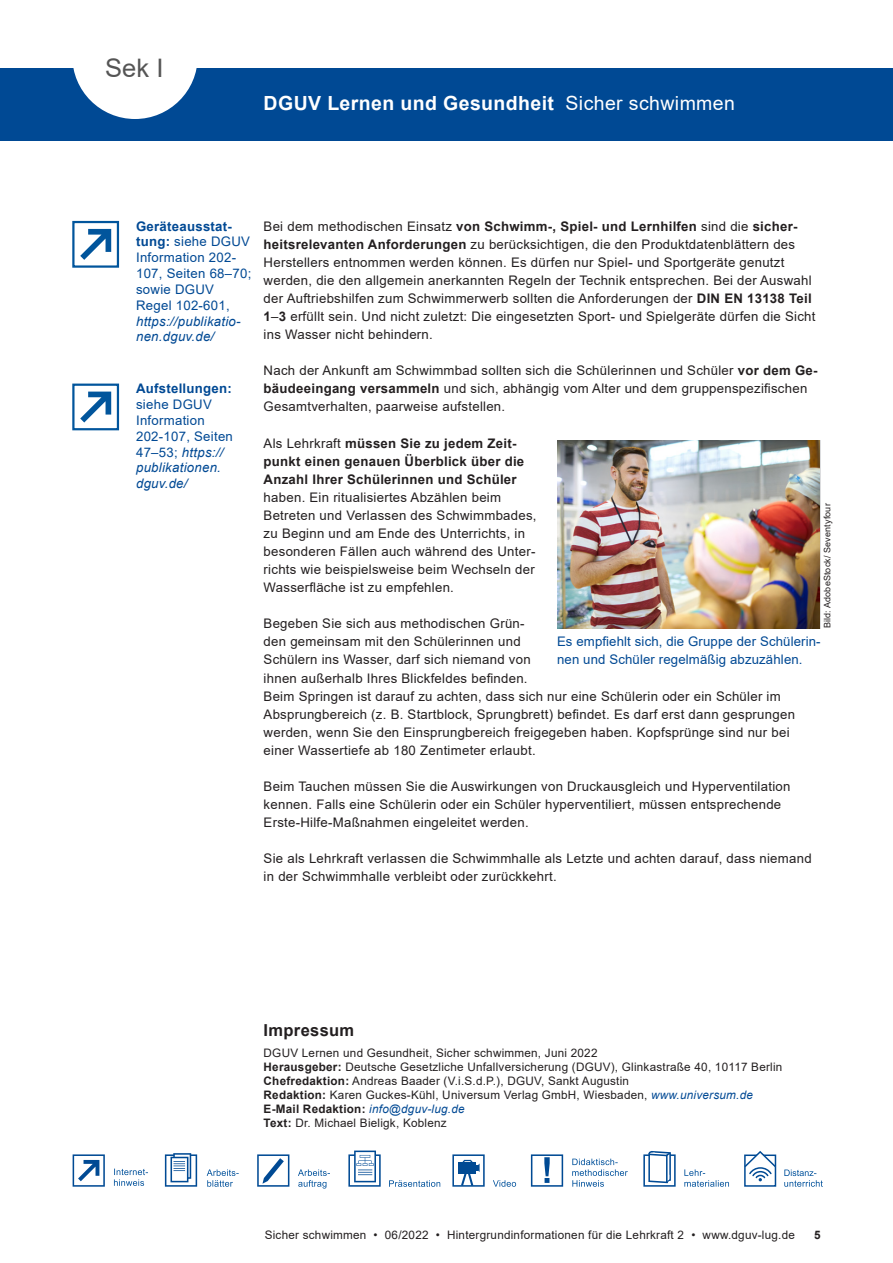
<style>
.page{position:relative;width:893px;height:1263px;background:#fff}
.page>*{position:absolute;margin:0;border:0;box-sizing:border-box;transform-origin:0 0}
.t1{font:25.5px "Arial";color:#555}
.t2{font:700 19.5px "Arial";letter-spacing:.02em;color:#fff}
.t3{font:19.5px "Arial";letter-spacing:.02em;color:#fff}
.Impressum_Ueberschri{font:700 16.5px "Arial";letter-spacing:.02em;color:#231f20}
.Fliesstext{font:13.2px/18px "Arial";letter-spacing:.02em;color:#231f20}
.hinweis_links{font:13.2px/15.9px "Arial";letter-spacing:.02em;color:#004994}
.BU{font:13.2px/18px "Arial";letter-spacing:.01em;color:#004994}
.Impressum_Text{font:11.7px/14.1px "Arial";letter-spacing:.02em;color:#231f20}
.t4{font:700 11.7px "Arial";color:#231f20}
.Bildnachweis{font:9px "Arial";letter-spacing:.015em;color:#231f20}
.s1{font-weight:700}
.s2{font-style:italic}
.s3{font-style:italic;color:#004994}
</style>
<div class="page">
<div style="left:0;top:68px;width:893px;height:72px;background:#004994"></div>
<svg style="left:73px;top:68px;width:124px;height:51px"></svg>
<svg style="left:73px;top:1154px;width:32px;height:33px"></svg>
<svg style="left:114px;top:1168px;width:34px;height:18px"></svg>
<svg style="left:165px;top:1153px;width:32px;height:34px"></svg>
<svg style="left:207px;top:1169px;width:32px;height:18px"></svg>
<svg style="left:257px;top:1154px;width:32px;height:33px"></svg>
<svg style="left:298px;top:1169px;width:32px;height:19px"></svg>
<svg style="left:348px;top:1150px;width:33px;height:37px"></svg>
<svg style="left:452px;top:1154px;width:33px;height:33px"></svg>
<svg style="left:493px;top:1180px;width:23px;height:7px"></svg>
<svg style="left:531px;top:1154px;width:32px;height:33px"></svg>
<svg style="left:572px;top:1158px;width:56px;height:29px"></svg>
<svg style="left:389px;top:1180px;width:51px;height:7px"></svg>
<div style="left:744px;top:1154px;width:32px;height:33px;background:#fff;border:2px solid #004a94"></div>
<svg style="left:744px;top:1151px;width:33px;height:30px"></svg>
<svg style="left:684px;top:1169px;width:45px;height:18px"></svg>
<svg style="left:643px;top:1151px;width:33px;height:36px"></svg>
<svg style="left:784px;top:1169px;width:39px;height:18px"></svg>
<img style="left:557px;top:440px;width:263px;height:188px">
<div style="left:72px;top:384px;width:47px;height:46px;border:2px solid #01559c"></div>
<svg style="left:80px;top:392px;width:31px;height:30px"></svg>
<div style="left:72px;top:221px;width:47px;height:47px;border:2px solid #01559c"></div>
<svg style="left:80px;top:229px;width:31px;height:31px"></svg>
<h1 class="t1" style="left:105px;top:50px;width:60px">Sek I</h1>
<h2 class="t2" style="left:264px;top:89px;width:292px">DGUV Lernen und Gesundheit</h2>
<h2 class="t3" style="left:566px;top:90px;width:171px">Sicher schwimmen</h2>
<p class="hinweis_links" style="left:136px;top:218px;width:117px"><span class="s1">Geräteausstat&shy;tung:</span> siehe DGUV<br>Information 202-<br>107, Seiten 68–70; sowie DGUV<br>Regel 102-601, <span class="s2">https://publikatio&shy;nen.dguv.de/</span></p>
<p class="hinweis_links" style="left:136px;top:380px;width:98px"><span class="s1">Aufstellungen: </span>siehe DGUV<br>Information<br>202-107, Seiten<br>47–53; <span class="s2">https:// publikationen. dguv.de/</span></p>
<p class="Fliesstext" style="left:264px;top:217px;width:553px">Bei dem methodischen Einsatz <span class="s1">von Schwimm-, Spiel- und Lernhilfen</span> sind die <span class="s1">sicher&shy;heitsrelevanten Anforderungen</span> zu berücksichtigen, die den Produktdatenblättern des Herstellers entnommen werden können. Es dürfen nur Spiel- und Sportgeräte genutzt werden, die den allgemein anerkannten Regeln der Technik entsprechen. Bei der Auswahl der Auftriebshilfen zum Schwimmerwerb sollten die Anforderungen der <span class="s1">DIN EN 13138 Teil 1</span>–<span class="s1">3</span> erfüllt sein. Und nicht zuletzt: Die eingesetzten Sport- und Spielgeräte dürfen die Sicht ins Wasser nicht behindern.</p>
<p class="Fliesstext" style="left:264px;top:362px;width:555px">Nach der Ankunft am Schwimmbad sollten sich die Schülerinnen und Schüler <span class="s1">vor dem Ge&shy;bäudeeingang versammeln</span> und sich, abhängig vom Alter und dem gruppenspezifischen<br>Gesamtverhalten, paarweise aufstellen.</p>
<p class="Fliesstext" style="left:264px;top:434px;width:274px">Als Lehrkraft <span class="s1">müssen Sie zu jedem Zeit&shy;punkt einen genauen Überblick über die Anzahl Ihrer Schülerinnen und Schüler </span>haben. Ein ritualisiertes Abzählen beim Betreten und Verlassen des Schwimmbades, zu Beginn und am Ende des Unterrichts, in besonderen Fällen auch während des Unter&shy;richts wie beispielsweise beim Wechseln der Wasserfläche ist zu empfehlen.</p>
<p class="Fliesstext" style="left:264px;top:615px;width:269px">Begeben Sie sich aus methodischen Grün&shy;den gemeinsam mit den Schülerinnen und Schülern ins Wasser, darf sich niemand von ihnen außerhalb Ihres Blickfeldes befinden.</p>
<p class="Fliesstext" style="left:264px;top:687px;width:533px">Beim Springen ist darauf zu achten, dass sich nur eine Schülerin oder ein Schüler im Absprungbereich (z. B. Startblock, Sprungbrett) befindet. Es darf erst dann gesprungen werden, wenn Sie den Einsprungbereich freigegeben haben. Kopfsprünge sind nur bei einer Wassertiefe ab 180 Zentimeter erlaubt.</p>
<p class="Fliesstext" style="left:264px;top:777px;width:528px">Beim Tauchen müssen Sie die Auswirkungen von Druckausgleich und Hyperventilation kennen. Falls eine Schülerin oder ein Schüler hyperventiliert, müssen entsprechende<br>Erste-Hilfe-Maßnahmen eingeleitet werden.</p>
<p class="Fliesstext" style="left:264px;top:849px;width:549px">Sie als Lehrkraft verlassen die Schwimmhalle als Letzte und achten darauf, dass niemand in der Schwimmhalle verbleibt oder zurückkehrt.</p>
<p class="Bildnachweis" style="left:821px;top:628px;width:126px;rotate:-90deg">Bild: AdobeStock/ Seventyfour</p>
<p class="BU" style="left:557px;top:633px;width:265px">Es empfiehlt sich, die Gruppe der Schülerin&shy;nen und Schüler regelmäßig abzuzählen.</p>
<p class="Impressum_Ueberschri" style="left:264px;top:1019px;width:92px">Impressum</p>
<p class="Impressum_Text" style="left:264px;top:1046px;width:520px">DGUV Lernen und Gesundheit, Sicher schwimmen, Juni 2022<br><span class="s1">Herausgeber:</span> Deutsche Gesetzliche Unfallversicherung (DGUV), Glinkastraße 40, 10117 Berlin<br><span class="s1">Chefredaktion:</span> Andreas Baader (V.i.S.d.P.), DGUV, Sankt Augustin</p>
<p class="Impressum_Text" style="left:264px;top:1088px;width:491px"><span class="s1">Redaktion:</span> Karen Guckes-Kühl, Universum Verlag GmbH, Wiesbaden, <span class="s3">www.universum.de<br></span><span class="s1">E-Mail Redaktion:</span> <span class="s3">info@dguv-lug.de</span></p>
<p class="Impressum_Text" style="left:264px;top:1116px;width:185px"><span class="s1">Text:</span> Dr. Michael Bieligk, Koblenz</p>
<p class="Impressum_Text" style="left:265px;top:1228px;width:532px">Sicher schwimmen • 06/2022 • Hintergrundinformationen für die Lehrkraft 2 • www.dguv-lug.de</p>
<p class="t4" style="left:814px;top:1227px;width:8px">5</p>
</div>
